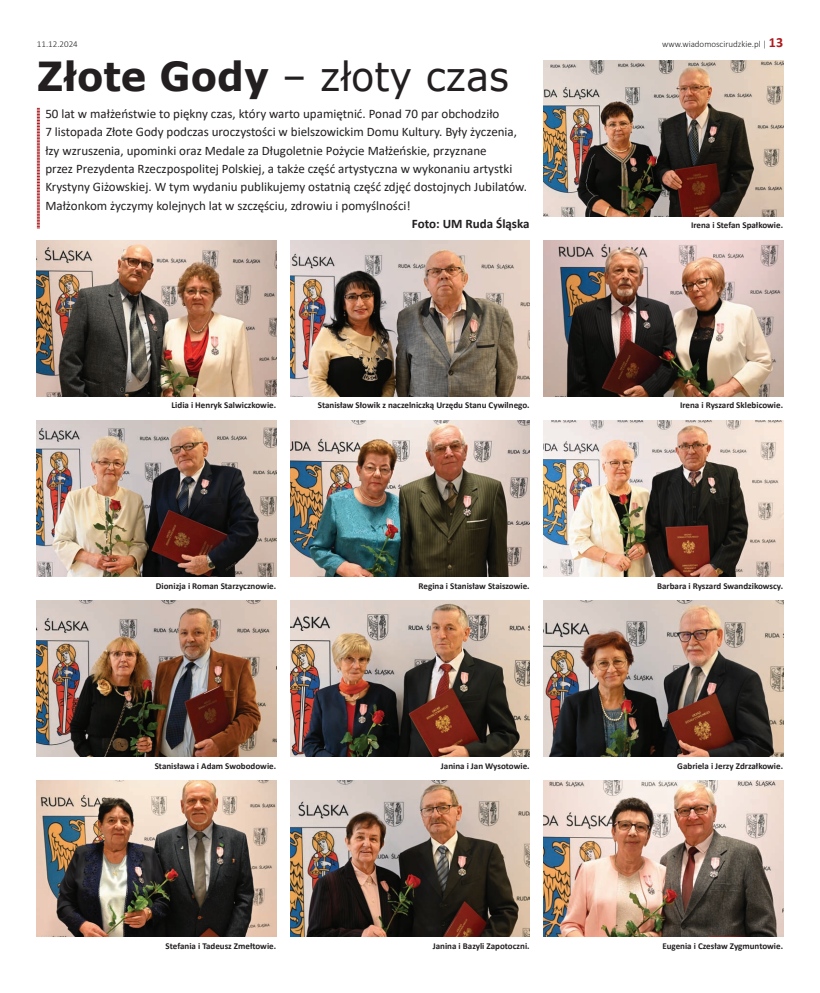
<style>
.page{position:relative;width:820px;height:993px;background:#fff}
.page>*{position:absolute;margin:0;border:0;box-sizing:border-box;transform-origin:0 0}
.t1{font:40px "Verdana";color:#231f20;scale:.96 1}
.t2{font:13px "Calibri";color:#231f20}
.t3{font:700 13px "Calibri";color:#231f20}
.t4{font:700 9px "Calibri";color:#231f20}
.t5{font:300 9px "Calibri";color:#231f20}
.s1{font-weight:700;font-size:14px;color:#ae1a1e}
.s2{font-weight:700}
</style>
<div class="page">
<svg style="left:37px;top:108px;width:3px;height:120px"></svg>
<img style="left:543px;top:60px;width:239px;height:156px">
<img style="left:37px;top:240px;width:239px;height:156px">
<img style="left:543px;top:240px;width:239px;height:156px">
<img style="left:37px;top:420px;width:239px;height:156px">
<img style="left:290px;top:420px;width:239px;height:156px">
<img style="left:543px;top:420px;width:239px;height:156px">
<img style="left:37px;top:600px;width:239px;height:156px">
<img style="left:290px;top:600px;width:239px;height:156px">
<img style="left:543px;top:600px;width:239px;height:156px">
<img style="left:37px;top:780px;width:239px;height:156px">
<img style="left:290px;top:780px;width:239px;height:156px">
<img style="left:543px;top:780px;width:239px;height:156px">
<img style="left:290px;top:240px;width:239px;height:156px">
<p class="t5" style="left:37px;top:39px;width:42px">11.12.2024</p>
<p class="t5" style="left:662px;top:39px;width:122px">www.wiadomoscirudzkie.pl | <span class="s1">13</span></p>
<p class="t1" style="left:37px;top:49px;width:493px"><span class="s2">Złote Gody</span> – złoty czas</p>
<p class="t2" style="left:45px;top:104px;width:455px">50 lat w małżeństwie to piękny czas, który warto upamiętnić. Ponad 70 par obchodziło</p>
<p class="t2" style="left:45px;top:123px;width:473px">7 listopada Złote Gody podczas uroczystości w bielszowickim Domu Kultury. Były życzenia,</p>
<p class="t2" style="left:45px;top:141px;width:442px">łzy wzruszenia, upominki oraz Medale za Długoletnie Pożycie Małżeńskie, przyznane</p>
<p class="t2" style="left:45px;top:160px;width:468px">przez Prezydenta Rzeczpospolitej Polskiej, a także część artystyczna w wykonaniu artystki</p>
<p class="t2" style="left:45px;top:178px;width:483px">Krystyny Giżowskiej. W tym wydaniu publikujemy ostatnią część zdjęć dostojnych Jubilatów.</p>
<p class="t2" style="left:45px;top:196px;width:367px">Małżonkom życzymy kolejnych lat w szczęściu, zdrowiu i pomyślności!</p>
<p class="t3" style="left:412px;top:214px;width:119px">Foto: UM Ruda Śląska</p>
<p class="t4" style="left:690px;top:219px;width:93px">Irena i Stefan Spałkowie.</p>
<p class="t4" style="left:171px;top:399px;width:106px">Lidia i Henryk Salwiczkowie.</p>
<p class="t4" style="left:679px;top:399px;width:104px">Irena i Ryszard Sklebicowie.</p>
<p class="t4" style="left:317px;top:399px;width:213px">Stanisław Słowik z naczelniczką Urzędu Stanu Cywilnego.</p>
<p class="t4" style="left:156px;top:579px;width:122px">Dionizja i Roman Starzycznowie.</p>
<p class="t4" style="left:418px;top:579px;width:112px">Regina i Stanisław Staiszowie.</p>
<p class="t4" style="left:656px;top:579px;width:127px">Barbara i Ryszard Swandzikowscy.</p>
<p class="t4" style="left:155px;top:759px;width:123px">Stanisława i Adam Swobodowie.</p>
<p class="t4" style="left:440px;top:759px;width:90px">Janina i Jan Wysotowie.</p>
<p class="t4" style="left:677px;top:759px;width:107px">Gabriela i Jerzy Zdrzałkowie.</p>
<p class="t4" style="left:165px;top:939px;width:112px">Stefania i Tadeusz Zmełtowie.</p>
<p class="t4" style="left:432px;top:939px;width:98px">Janina i Bazyli Zapotoczni.</p>
<p class="t4" style="left:662px;top:939px;width:122px">Eugenia i Czesław Zygmuntowie.</p>
</div>
